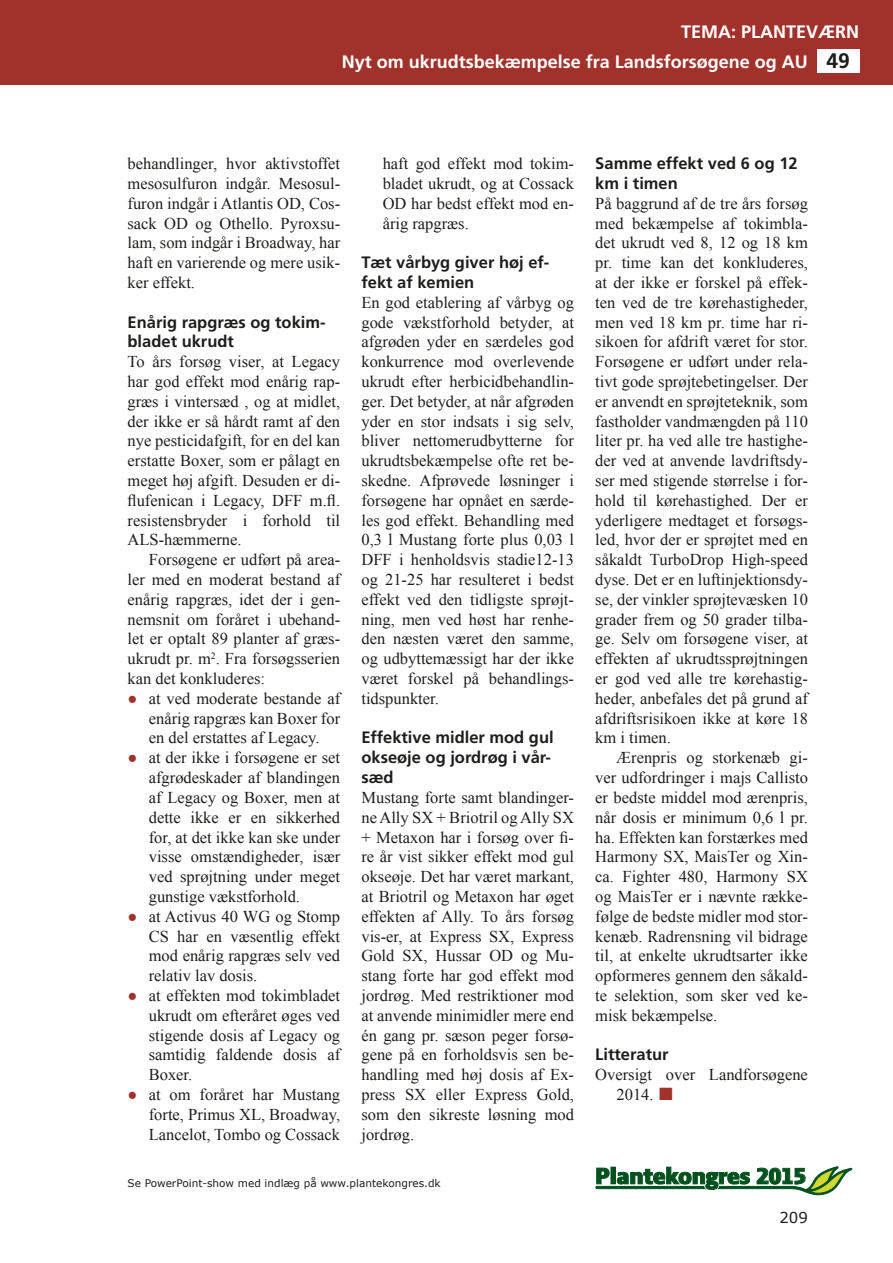
<style>
.page{position:relative;width:893px;height:1263px;background:#fff}
.page>*{position:absolute;margin:0;border:0;box-sizing:border-box;transform-origin:0 0}
.t1{font:800 24.45px "LF Press Sans";color:#00511e}
.t2{font:700 18px "Frutiger";color:#fff}
.t3{font:16.5px/19.8px "Times New Roman";color:#1d1d1b;text-align:justify}
.t4{font:700 16.5px/19.8px "Frutiger";color:#1d1d1b}
.t5{font:15px "Verdana";color:#1d1d1b}
.t6{font:10.5px "Verdana";color:#1d1d1b}
.s1{font-size:21px;color:#1d1d1b}
.s2{color:#a0322b}
.s3{font-size:27px;color:#a0322b}
</style>
<div class="page">
<div style="left:0;top:0;width:893px;height:84px;background:#a0322b"></div>
<svg style="left:596px;top:1166px;width:256px;height:29px"></svg>
<div style="left:817px;top:49px;width:42px;height:23px;background:#fff"></div>
<p class="t2" style="left:681px;top:21px;width:180px">TEMA: PLANTEVÆRN</p>
<p class="t2" style="left:342px;top:51px;width:509px">Nyt om ukrudtsbekæmpelse fra Landsforsøgene og AU <span class="s1">49</span></p>
<p class="t3" style="left:128px;top:154px;width:214px">behandlinger, hvor aktivstoffet mesosulfuron indgår. Mesosul&shy;furon indgår i Atlantis OD, Cos&shy;sack OD og Othello. Pyroxsu&shy;lam, som indgår i Broadway, har haft en varierende og mere usik&shy;ker effekt.</p>
<p class="t4" style="left:128px;top:312px;width:200px">Enårig rapgræs og tokim&shy;bladet ukrudt</p>
<p class="t3" style="left:128px;top:352px;width:214px">To års forsøg viser, at Legacy har god effekt mod enårig rap&shy;græs i vintersæd , og at midlet, der ikke er så hårdt ramt af den nye pesticidafgift, for en del kan erstatte Boxer, som er pålagt en meget høj afgift. Desuden er di&shy;flufenican i Legacy, DFF m.fl. resistensbryder i forhold til ALS-hæmmerne.</p>
<p class="t3" style="left:128px;top:550px;width:214px;text-indent:21px">Forsøgene er udført på area&shy;ler med en moderat bestand af enårig rapgræs, idet der i gen&shy;nemsnit om foråret i ubehand&shy;let er optalt 89 planter af græs&shy;ukrudt pr. m<sup>2</sup>. Fra forsøgsserien kan det konkluderes:</p>
<p class="t3" style="left:149px;top:688px;width:193px;text-indent:-21px"><span class="s2">●</span> at ved moderate bestande af enårig rapgræs kan Boxer for en del erstattes af Legacy.</p>
<p class="t3" style="left:149px;top:748px;width:193px;text-indent:-21px"><span class="s2">●</span> at der ikke i forsøgene er set afgrødeskader af blandingen af Legacy og Boxer, men at dette ikke er en sikkerhed for, at det ikke kan ske under visse omstændigheder, især ved sprøjtning under meget gunstige vækstforhold.</p>
<p class="t3" style="left:149px;top:906px;width:193px;text-indent:-21px"><span class="s2">●</span> at Activus 40 WG og Stomp CS har en væsentlig effekt mod enårig rapgræs selv ved relativ lav dosis.</p>
<p class="t3" style="left:149px;top:985px;width:193px;text-indent:-21px"><span class="s2">●</span> at effekten mod tokimbladet ukrudt om efteråret øges ved stigende dosis af Legacy og samtidig faldende dosis af Boxer.</p>
<p class="t3" style="left:149px;top:1084px;width:193px;text-indent:-21px"><span class="s2">●</span> at om foråret har Mustang forte, Primus XL, Broadway, Lancelot, Tombo og Cossack</p>
<p class="t3" style="left:383px;top:154px;width:193px">haft god effekt mod tokim&shy;bladet ukrudt, og at Cossack OD har bedst effekt mod en&shy;årig rapgræs.</p>
<p class="t4" style="left:361px;top:253px;width:189px">Tæt vårbyg giver høj ef&shy;fekt af kemien</p>
<p class="t3" style="left:361px;top:292px;width:214px">En god etablering af vårbyg og gode vækstforhold betyder, at afgrøden yder en særdeles god konkurrence mod overlevende ukrudt efter herbicidbehandlin&shy;ger. Det betyder, at når afgrøden yder en stor indsats i sig selv, bliver nettomerudbytterne for ukrudtsbekæmpelse ofte ret be&shy;skedne. Afprøvede løsninger i forsøgene har opnået en særde&shy;les god effekt. Behandling med 0,3 l Mustang forte plus 0,03 l DFF i henholdsvis stadie12-13 og 21-25 har resulteret i bedst effekt ved den tidligste sprøjt&shy;ning, men ved høst har renhe&shy;den næsten været den samme, og udbyttemæssigt har der ikke været forskel på behandlings&shy;tidspunkter.</p>
<p class="t4" style="left:361px;top:728px;width:194px">Effektive midler mod gul okseøje og jordrøg i vår&shy;sæd</p>
<p class="t3" style="left:361px;top:787px;width:214px">Mustang forte samt blandinger&shy;ne Ally SX + Briotril og Ally SX + Metaxon har i forsøg over fi&shy;re år vist sikker effekt mod gul okseøje. Det har været markant, at Briotril og Metaxon har øget effekten af Ally. To års forsøg vis-er, at Express SX, Express Gold SX, Hussar OD og Mu&shy;stang forte har god effekt mod jordrøg. Med restriktioner mod at anvende minimidler mere end én gang pr. sæson peger forsø&shy;gene på en forholdsvis sen be&shy;handling med høj dosis af Ex&shy;press SX eller Express Gold, som den sikreste løsning mod jordrøg.</p>
<p class="t6" style="left:128px;top:1176px;width:315px">Se PowerPoint-show med indlæg på www.plantekongres.dk</p>
<p class="t4" style="left:595px;top:154px;width:204px">Samme effekt ved 6 og 12 km i timen</p>
<p class="t3" style="left:595px;top:193px;width:214px">På baggrund af de tre års forsøg med bekæmpelse af tokimbla&shy;det ukrudt ved 8, 12 og 18 km pr. time kan det konkluderes, at der ikke er forskel på effek&shy;ten ved de tre kørehastigheder, men ved 18 km pr. time har ri&shy;sikoen for afdrift været for stor.<br>Forsøgene er udført under rela&shy;tivt gode sprøjtebetingelser. Der er anvendt en sprøjteteknik, som fastholder vandmængden på 110 liter pr. ha ved alle tre hastighe&shy;der ved at anvende lavdriftsdy&shy;ser med stigende størrelse i for&shy;hold til kørehastighed. Der er yderligere medtaget et forsøgs&shy;led, hvor der er sprøjtet med en såkaldt TurboDrop High-speed dyse. Det er en luftinjektionsdy&shy;se, der vinkler sprøjtevæsken 10 grader frem og 50 grader tilba&shy;ge. Selv om forsøgene viser, at effekten af ukrudtssprøjtningen er god ved alle tre kørehastig&shy;heder, anbefales det på grund af afdriftsrisikoen ikke at køre 18 km i timen.</p>
<p class="t3" style="left:595px;top:748px;width:214px;text-indent:21px">Ærenpris og storkenæb gi&shy;ver udfordringer i majs Callisto er bedste middel mod ærenpris, når dosis er minimum 0,6 l pr. ha. Effekten kan forstærkes med Harmony SX, MaisTer og Xin&shy;ca. Fighter 480, Harmony SX og MaisTer er i nævnte række&shy;følge de bedste midler mod stor&shy;kenæb. Radrensning vil bidrage til, at enkelte ukrudtsarter ikke opformeres gennem den såkald&shy;te selektion, som sker ved ke&shy;misk bekæmpelse.</p>
<p class="t4" style="left:595px;top:1045px;width:75px">Litteratur</p>
<p class="t3" style="left:617px;top:1064px;width:193px;text-indent:-21px">Oversigt over Landforsøgene<br>2014. <span class="s3">■</span></p>
<h1 class="t1" style="left:756px;top:1162px;width:51px">2015</h1>
<p class="t5" style="left:779px;top:1207px;width:30px">209</p>
</div>
